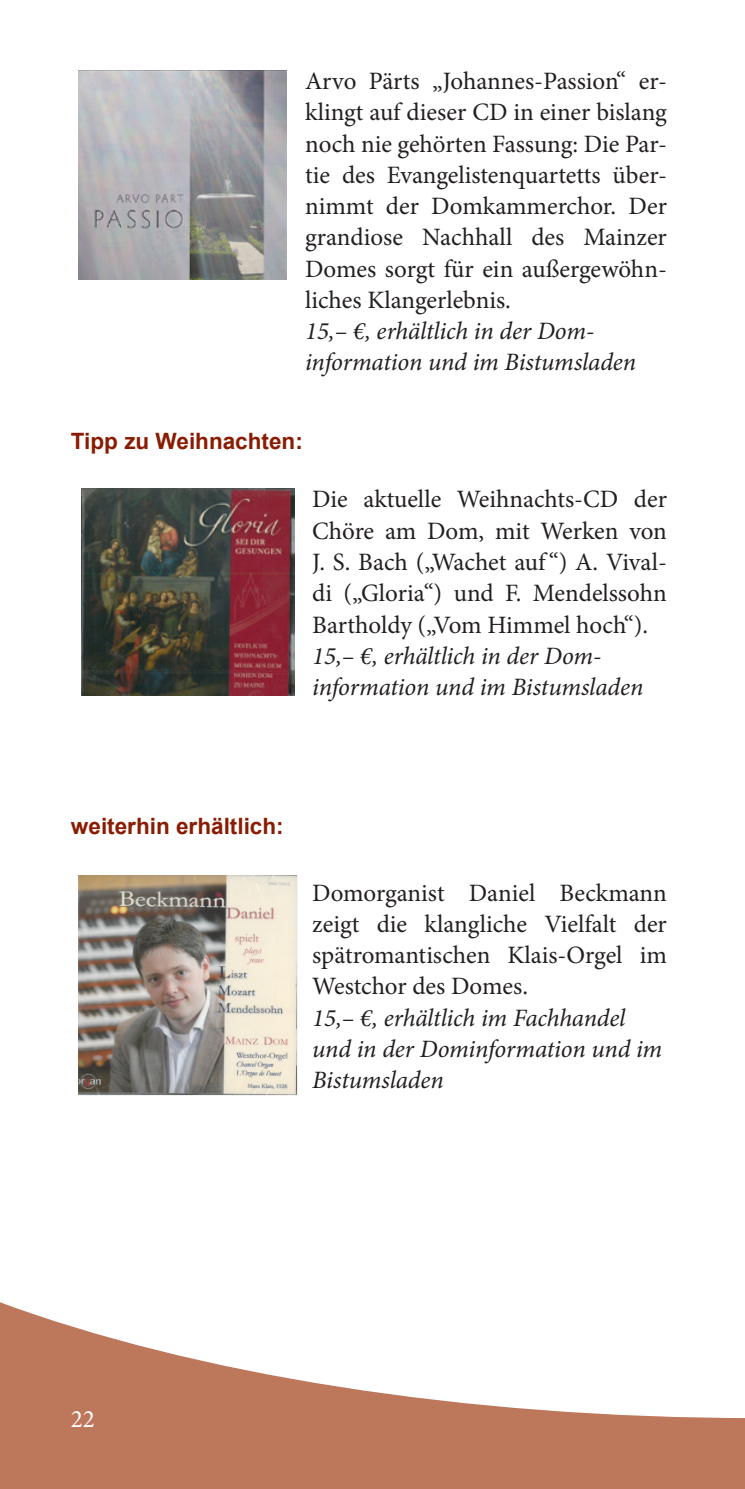
<style>
.page{position:relative;width:745px;height:1489px;background:#fff}
.page>*{position:absolute;margin:0;border:0;box-sizing:border-box;transform-origin:0 0}
.t1{font:25px/31.2px "Minion Pro";letter-spacing:-.005em;color:#231f20;text-align:justify}
.t2{font:italic 25px/31.2px "Minion Pro";letter-spacing:-.01em;color:#231f20}
.t3{font:25px "Minion Pro";color:#fff}
.t4{font:700 22.5px "Arial";color:#891c02}
</style>
<div class="page">
<div style="left:0;top:1240px;width:744px;height:248px;background:#bd775b"></div>
<svg style="left:0;top:695px;width:744px;height:722px"></svg>
<img style="left:78px;top:71px;width:208px;height:209px">
<img style="left:81px;top:489px;width:214px;height:206px">
<img style="left:78px;top:875px;width:219px;height:220px">
<p class="t1" style="left:305px;top:66px;width:363px">Arvo Pärts „Johannes-Passion“ er&shy;klingt auf dieser CD in einer bislang noch nie gehörten Fassung: Die Par&shy;tie des Evangelistenquartetts über&shy;nimmt der Domkammerchor. Der grandiose Nachhall des Mainzer Domes sorgt für ein außergewöhn&shy;liches Klangerlebnis.</p>
<p class="t2" style="left:305px;top:315px;width:332px">15,– €, erhältlich in der Dom&shy;information und im Bistumsladen</p>
<p class="t4" style="left:71px;top:426px;width:233px">Tipp zu Weihnachten:</p>
<p class="t1" style="left:312px;top:484px;width:356px">Die aktuelle Weihnachts-CD der Chöre am Dom, mit Werken von J. S. Bach („Wachet auf “) A. Vival&shy;di („Gloria“) und F. Mendelssohn Bartholdy („Vom Himmel hoch“).</p>
<p class="t2" style="left:312px;top:640px;width:332px">15,– €, erhältlich in der Dom&shy;information und im Bistumsladen</p>
<p class="t4" style="left:71px;top:811px;width:214px">weiterhin erhältlich:</p>
<p class="t1" style="left:312px;top:877px;width:356px">Domorganist Daniel Beckmann zeigt die klangliche Vielfalt der spätromantischen Klais-Orgel im Westchor des Domes.</p>
<p class="t2" style="left:312px;top:1002px;width:351px">15,– €, erhältlich im Fachhandel und in der Dominformation und im<br>Bistumsladen</p>
<p class="t3" style="left:71px;top:1402px;width:26px">22</p>
</div>
